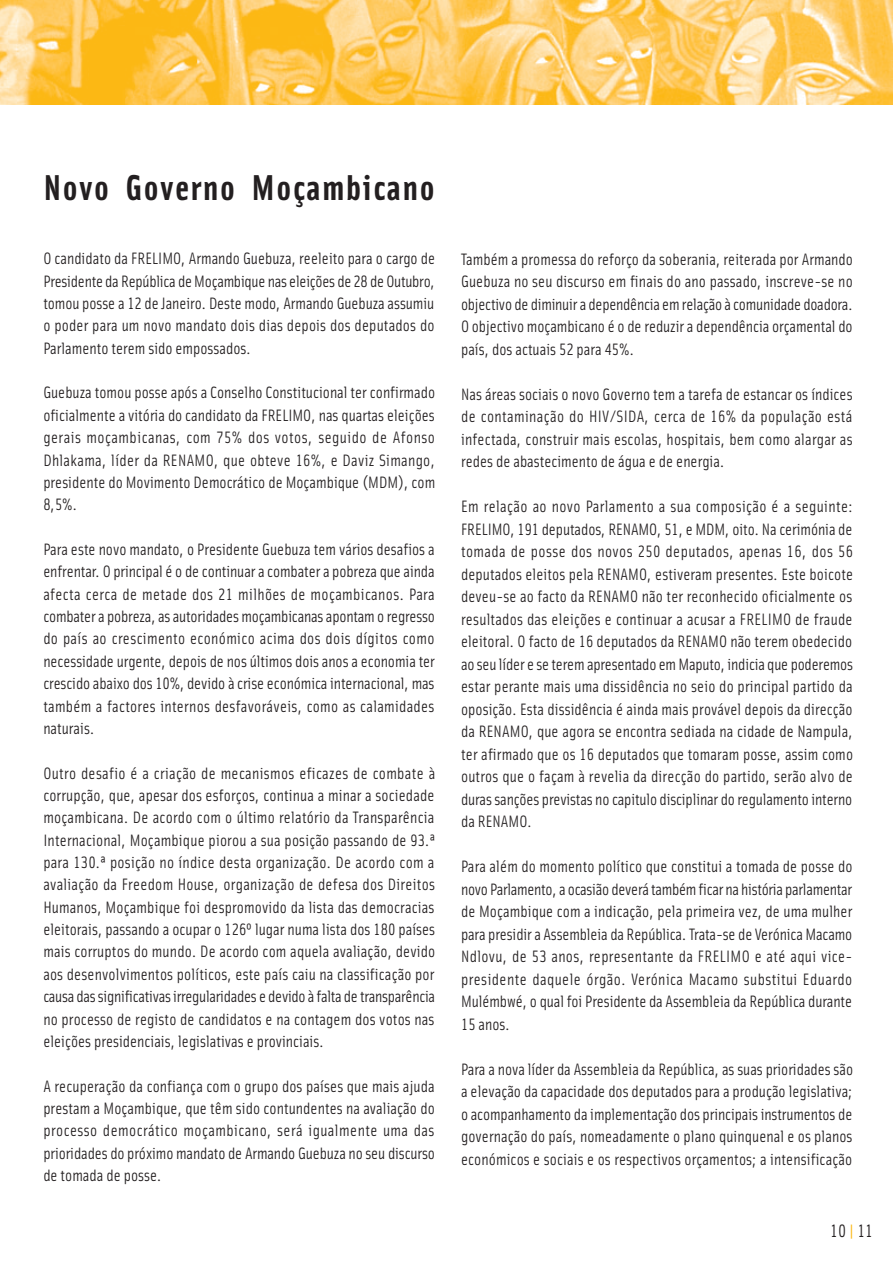
<style>
.page{position:relative;width:893px;height:1263px;background:#fff}
.page>*{position:absolute;margin:0;border:0;box-sizing:border-box;transform-origin:0 0}
.t1{font:700 36px "Solex";letter-spacing:.045em;color:#231f20}
.t2{font:18px "Solex Regular Lining";color:#231f20}
.t3{font:16.5px/22.4px "Solex Regular Lining";color:#231f20;text-align:justify}
.s1{color:#fcb814}
</style>
<div class="page">
<img style="left:0;top:0;width:893px;height:104px">
<h1 class="t1" style="left:43px;top:166px;width:393px">Novo Governo Moçambicano</h1>
<p class="t3" style="left:43px;top:247px;width:393px">O candidato da FRELIMO, Armando Guebuza, reeleito para o cargo de Presidente da República de Moçambique nas eleições de 28 de Outubro, tomou posse a 12 de Janeiro. Deste modo, Armando Guebuza assumiu o poder para um novo mandato dois dias depois dos deputados do Parlamento terem sido empossados.</p>
<p class="t3" style="left:43px;top:382px;width:393px">Guebuza tomou posse após a Conselho Constitucional ter confirmado oficialmente a vitória do candidato da FRELIMO, nas quartas eleições gerais moçambicanas, com 75% dos votos, seguido de Afonso Dhlakama, líder da RENAMO, que obteve 16%, e Daviz Simango, presidente do Movimento Democrático de Moçambique (MDM), com 8,5%.</p>
<p class="t3" style="left:43px;top:538px;width:393px">Para este novo mandato, o Presidente Guebuza tem vários desafios a enfrentar. O principal é o de continuar a combater a pobreza que ainda afecta cerca de metade dos 21 milhões de moçambicanos. Para combater a pobreza, as autoridades moçambicanas apontam o regresso do país ao crescimento económico acima dos dois dígitos como necessidade urgente, depois de nos últimos dois anos a economia ter crescido abaixo dos 10%, devido à crise económica internacional, mas também a factores internos desfavoráveis, como as calamidades naturais.</p>
<p class="t3" style="left:43px;top:762px;width:394px">Outro desafio é a criação de mecanismos eficazes de combate à corrupção, que, apesar dos esforços, continua a minar a sociedade moçambicana. De acordo com o último relatório da Transparência Internacional, Moçambique piorou a sua posição passando de 93.ª para 130.ª posição no índice desta organização. De acordo com a avaliação da Freedom House, organização de defesa dos Direitos Humanos, Moçambique foi despromovido da lista das democracias eleitorais, passando a ocupar o 126º lugar numa lista dos 180 países mais corruptos do mundo. De acordo com aquela avaliação, devido aos desenvolvimentos políticos, este país caiu na classificação por causa das significativas irregularidades e devido à falta de transparência no processo de registo de candidatos e na contagem dos votos nas eleições presidenciais, legislativas e provinciais.</p>
<p class="t3" style="left:43px;top:1075px;width:393px">A recuperação da confiança com o grupo dos países que mais ajuda prestam a Moçambique, que têm sido contundentes na avaliação do processo democrático moçambicano, será igualmente uma das prioridades do próximo mandato de Armando Guebuza no seu discurso de tomada de posse.</p>
<p class="t3" style="left:461px;top:248px;width:393px">Também a promessa do reforço da soberania, reiterada por Armando Guebuza no seu discurso em finais do ano passado, inscreve-se no objectivo de diminuir a dependência em relação à comunidade doadora.<br>O objectivo moçambicano é o de reduzir a dependência orçamental do país, dos actuais 52 para 45%.</p>
<p class="t3" style="left:461px;top:383px;width:393px">Nas áreas sociais o novo Governo tem a tarefa de estancar os índices de contaminação do HIV/SIDA, cerca de 16% da população está infectada, construir mais escolas, hospitais, bem como alargar as redes de abastecimento de água e de energia.</p>
<p class="t3" style="left:461px;top:495px;width:394px">Em relação ao novo Parlamento a sua composição é a seguinte:<br>FRELIMO, 191 deputados, RENAMO, 51, e MDM, oito. Na cerimónia de tomada de posse dos novos 250 deputados, apenas 16, dos 56 deputados eleitos pela RENAMO, estiveram presentes. Este boicote deveu-se ao facto da RENAMO não ter reconhecido oficialmente os resultados das eleições e continuar a acusar a FRELIMO de fraude eleitoral. O facto de 16 deputados da RENAMO não terem obedecido ao seu líder e se terem apresentado em Maputo, indicia que poderemos estar perante mais uma dissidência no seio do principal partido da oposição. Esta dissidência é ainda mais provável depois da direcção da RENAMO, que agora se encontra sediada na cidade de Nampula, ter afirmado que os 16 deputados que tomaram posse, assim como outros que o façam à revelia da direcção do partido, serão alvo de duras sanções previstas no capitulo disciplinar do regulamento interno da RENAMO.</p>
<p class="t3" style="left:461px;top:855px;width:393px">Para além do momento político que constitui a tomada de posse do novo Parlamento, a ocasião deverá também ficar na história parlamentar de Moçambique com a indicação, pela primeira vez, de uma mulher para presidir a Assembleia da República. Trata-se de Verónica Macamo Ndlovu, de 53 anos, representante da FRELIMO e até aqui vice&shy;presidente daquele órgão. Verónica Macamo substitui Eduardo Mulémbwé, o qual foi Presidente da Assembleia da República durante 15 anos.</p>
<p class="t3" style="left:461px;top:1058px;width:394px">Para a nova líder da Assembleia da República, as suas prioridades são a elevação da capacidade dos deputados para a produção legislativa; o acompanhamento da implementação dos principais instrumentos de governação do país, nomeadamente o plano quinquenal e os planos económicos e sociais e os respectivos orçamentos; a intensificação</p>
<p class="t2" style="left:830px;top:1220px;width:45px">10 <span class="s1">|</span> 11</p>
</div>
